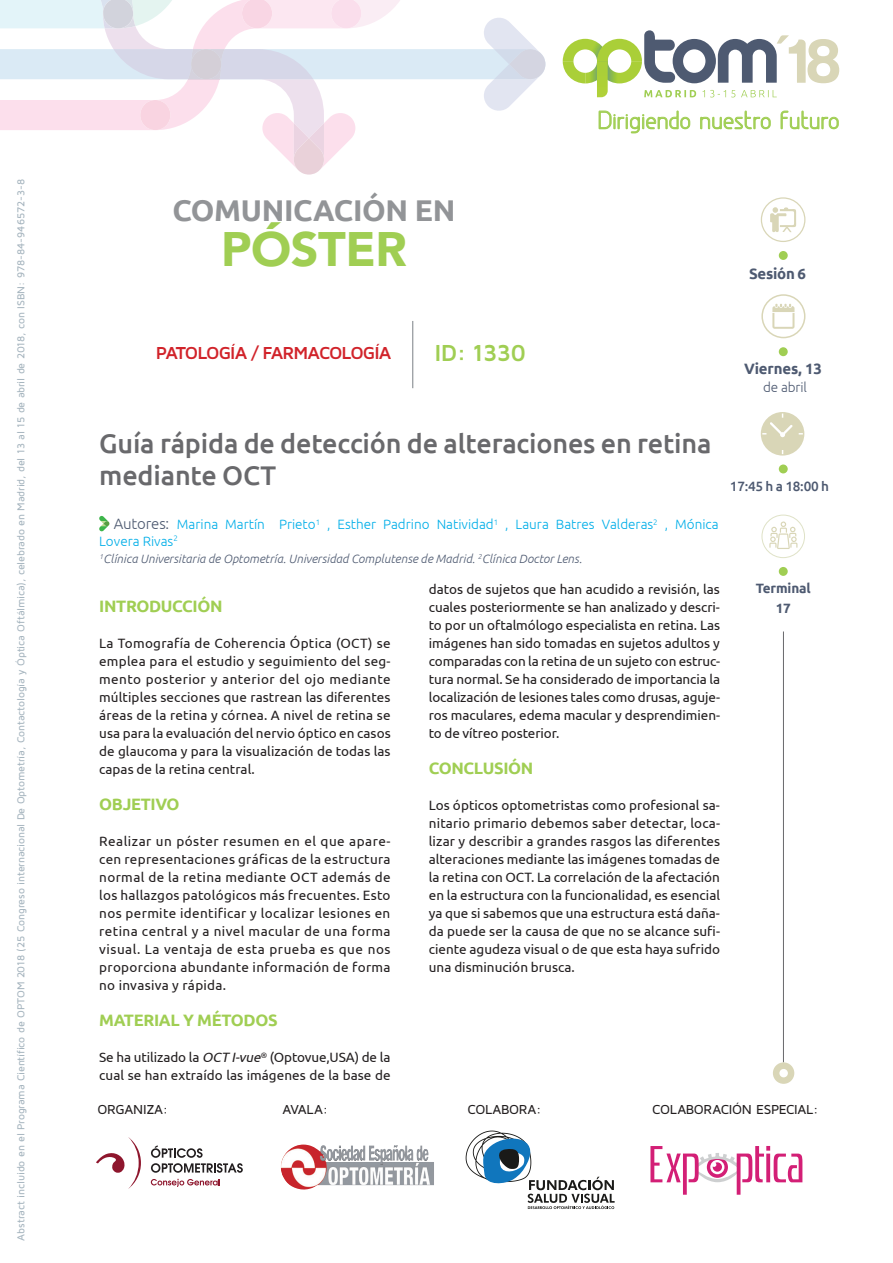
<style>
.page{position:relative;width:893px;height:1263px;background:#fff}
.page>*{position:absolute;margin:0;border:0;box-sizing:border-box;transform-origin:0 0}
.t1{font:900 48.3px "Avenir";letter-spacing:-.01em;color:#a0ce53}
.t2{font:700 30px "Ubuntu";letter-spacing:-.01em;color:#929497}
.t3{font:500 27px/31.5px "Ubuntu";letter-spacing:-.005em;color:#69696c}
.t4{font:700 24px "Maven Pro";letter-spacing:-.03em;color:#a0ce53}
.t5{font:23.4px "Greyscale Basic";color:#a0ce53}
.t6{font:700 18px "Maven Pro";letter-spacing:-.06em;color:#d1232a}
.t7{font:700 16.5px "Ubuntu";letter-spacing:-.02em;color:#a0ce53}
.t8{font:700 15px "Ubuntu";color:#4e5a71}
.t9{font:13.5px/18px "Ubuntu";letter-spacing:.005em;color:#231f20;text-align:justify}
.t10{font:300 13.5px/16.5px "Ubuntu";color:#00aee8}
.t11{font:500 13.5px "Maven Pro";letter-spacing:-.025em;color:#231f20}
.t12{font:500 13.5px "Ubuntu";letter-spacing:-.015em;color:#4e5a71}
.t13{font:700 13.5px/19.5px "Ubuntu";color:#4e5a71;text-align:center}
.t14{font:300 13.5px "Ubuntu";letter-spacing:-.01em;color:#4e5a71}
.t15{font:italic 300 12px "Ubuntu";letter-spacing:.005em;color:#4e5a71}
.t16{font:500 10.5px "Maven Pro";letter-spacing:-.015em;color:#a5b4be}
.s1{font-size:15px;color:#4e5a71}
.s2{font-style:italic}
</style>
<div class="page">
<svg style="left:563px;top:30px;width:276px;height:67px"></svg>
<svg style="left:599px;top:111px;width:91px;height:22px"></svg>
<svg style="left:700px;top:111px;width:71px;height:18px"></svg>
<svg style="left:781px;top:111px;width:58px;height:18px"></svg>
<svg style="left:0;top:0;width:545px;height:175px"></svg>
<div style="left:761px;top:294px;width:44px;height:44px;border:2px solid #d9d6b7;border-radius:50%"></div>
<div style="left:779px;top:347px;width:9px;height:9px;background:#a0ce53;border-radius:50%"></div>
<div style="left:779px;top:251px;width:9px;height:9px;background:#a0ce53;border-radius:50%"></div>
<svg style="left:772px;top:304px;width:22px;height:25px"></svg>
<div style="left:779px;top:567px;width:9px;height:9px;background:#a0ce53;border-radius:50%"></div>
<div style="left:762px;top:515px;width:43px;height:43px;border:1px solid #dfe2c7;border-radius:50%"></div>
<svg style="left:769px;top:521px;width:28px;height:28px"></svg>
<div style="left:779px;top:464px;width:9px;height:9px;background:#a0ce53;border-radius:50%"></div>
<svg style="left:761px;top:412px;width:43px;height:44px"></svg>
<hr style="left:783px;top:631px;width:1px;height:431px;background:#69696c">
<svg style="left:761px;top:197px;width:44px;height:45px"></svg>
<div style="left:773px;top:1062px;width:21px;height:22px;background:#d9d6b7;border-radius:50%"></div>
<div style="left:779px;top:1069px;width:9px;height:8px;background:#fff;border-radius:50%"></div>
<hr style="left:412px;top:321px;width:1px;height:67px;background:#7a8086">
<svg style="left:151px;top:1145px;width:92px;height:28px"></svg>
<svg style="left:151px;top:1179px;width:69px;height:8px"></svg>
<svg style="left:96px;top:1137px;width:45px;height:52px"></svg>
<img style="left:281px;top:1144px;width:153px;height:46px">
<svg style="left:466px;top:1130px;width:149px;height:79px"></svg>
<svg style="left:650px;top:1146px;width:152px;height:49px"></svg>
<svg style="left:99px;top:516px;width:10px;height:15px"></svg>
<p class="t16" style="left:14px;top:1240px;width:1063px;rotate:-90deg">ABSTRACT INCLUIDO EN EL PROGRAMA CIENTÍFICO DE OPTOM 2018 (25 CONGRESO INTERNACIONAL DE OPTOMETRÍA, CONTACTOLOGÍA Y ÓPTICA OFTÁLMICA), CELEBRADO EN MADRID, DEL 13 AL 15 DE ABRIL DE 2018, CON ISBN: 978-84-946572-3-8</p>
<h2 class="t2" style="left:172px;top:192px;width:262px">COMUNICACIÓN EN</h2>
<h1 class="t1" style="left:221px;top:208px;width:187px">PÓSTER</h1>
<h3 class="t6" style="left:156px;top:341px;width:237px">PATOLOGÍA / FARMACOLOGÍA</h3>
<h3 class="t4" style="left:434px;top:338px;width:93px">ID: 1330</h3>
<h3 class="t5" style="left:597px;top:106px;width:244px">Dirigiendo nuestro futuro</h3>
<p class="t8" style="left:749px;top:264px;width:59px">SESIÓN 6</p>
<p class="t8" style="left:744px;top:360px;width:79px">VIERNES, 13</p>
<p class="t14" style="left:763px;top:379px;width:45px">de abril</p>
<h3 class="t3" style="left:99px;top:427px;width:614px">Guía rápida de detección de alteraciones en retina mediante OCT</h3>
<p class="t10" style="left:99px;top:516px;width:621px;text-indent:15px"><span class="s1">Autores:</span> Marina Martín Prieto<sup>1</sup> , Esther Padrino Natividad<sup>1</sup> , Laura Batres Valderas<sup>2</sup> , Mónica<br>Lovera Rivas<sup>2</sup></p>
<p class="t15" style="left:99px;top:552px;width:484px"><sup>1</sup>Clínica Universitaria de Optometría. Universidad Complutense de Madrid. <sup>2</sup>Clínica Doctor Lens.</p>
<p class="t7" style="left:99px;top:596px;width:125px">INTRODUCCIÓN</p>
<p class="t9" style="left:99px;top:634px;width:293px">La Tomografía de Coherencia Óptica (OCT) se emplea para el estudio y seguimiento del seg&shy;mento posterior y anterior del ojo mediante múltiples secciones que rastrean las diferentes áreas de la retina y córnea. A nivel de retina se usa para la evaluación del nervio óptico en casos de glaucoma y para la visualización de todas las capas de la retina central.</p>
<p class="t7" style="left:99px;top:794px;width:82px">OBJETIVO</p>
<p class="t9" style="left:99px;top:832px;width:293px">Realizar un póster resumen en el que apare&shy;cen representaciones gráficas de la estructura normal de la retina mediante OCT además de los hallazgos patológicos más frecuentes. Esto nos permite identificar y localizar lesiones en retina central y a nivel macular de una forma visual. La ventaja de esta prueba es que nos proporciona abundante información de forma no invasiva y rápida.</p>
<p class="t7" style="left:99px;top:1010px;width:180px">MATERIAL Y MÉTODOS</p>
<p class="t9" style="left:99px;top:1048px;width:293px">Se ha utilizado la <span class="s2">OCT I-vue</span><sup>®</sup> (Optovue,USA) de la cual se han extraído las imágenes de la base de</p>
<p class="t9" style="left:429px;top:580px;width:293px">datos de sujetos que han acudido a revisión, las cuales posteriormente se han analizado y descri&shy;to por un oftalmólogo especialista en retina. Las imágenes han sido tomadas en sujetos adultos y comparadas con la retina de un sujeto con estruc&shy;tura normal. Se ha considerado de importancia la localización de lesiones tales como drusas, aguje&shy;ros maculares, edema macular y desprendimien&shy;to de vítreo posterior.</p>
<p class="t7" style="left:429px;top:758px;width:106px">CONCLUSIÓN</p>
<p class="t9" style="left:429px;top:796px;width:293px">Los ópticos optometristas como profesional sa&shy;nitario primario debemos saber detectar, loca&shy;lizar y describir a grandes rasgos las diferentes alteraciones mediante las imágenes tomadas de la retina con OCT. La correlación de la afectación en la estructura con la funcionalidad, es esencial ya que si sabemos que una estructura está daña&shy;da puede ser la causa de que no se alcance sufi&shy;ciente agudeza visual o de que esta haya sufrido una disminución brusca.</p>
<p class="t12" style="left:730px;top:478px;width:101px">17:45 h a 18:00 h</p>
<p class="t13" style="left:756px;top:578px;width:57px">TERMINAL<br>17</p>
<p class="t11" style="left:98px;top:1101px;width:72px">ORGANIZA:</p>
<p class="t11" style="left:282px;top:1101px;width:47px">AVALA:</p>
<p class="t11" style="left:467px;top:1101px;width:76px">COLABORA:</p>
<p class="t11" style="left:652px;top:1101px;width:10px">COLABORACIÓN</p>
<p class="t11" style="left:756px;top:1101px;width:38px">ESPECIAL</p>
<p class="t11" style="left:813px;top:1101px;width:7px">:</p>
</div>
